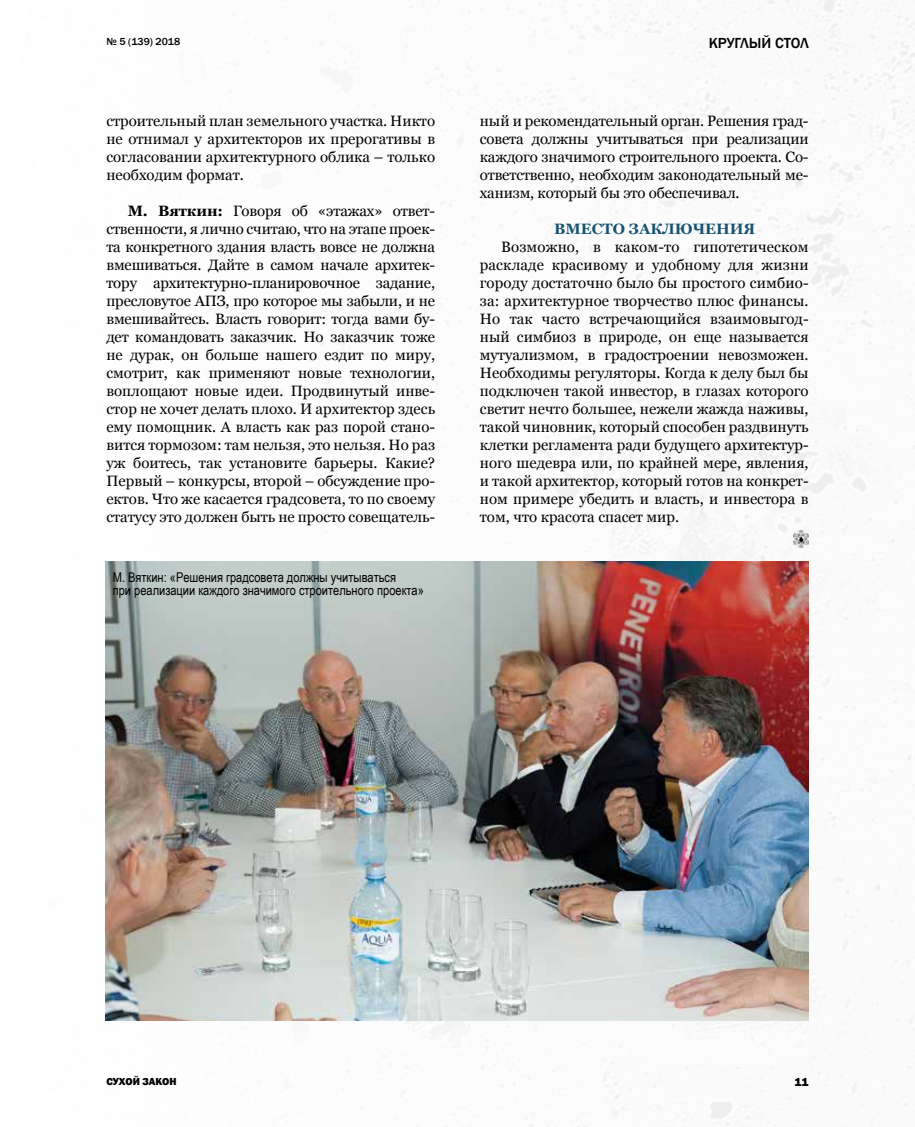
<style>
.page{position:relative;width:915px;height:1127px;background:#fff}
.page>*{position:absolute;margin:0;border:0;box-sizing:border-box;transform-origin:0 0}
.t1{font:15px/18px "Georgia";color:#000;text-align:justify}
.t2{font:700 15px "Georgia";color:#155270}
.t3{font:500 15px "Franklin Gothic";color:#000}
.t4{font:13.5px/13.5px "Arial Narrow";color:#000}
.t5{font:800 12px "Franklin Gothic";color:#000}
.t6{font:500 10.5px "Franklin Gothic";color:#000}
.t7{font:800 10.5px "Franklin Gothic";color:#000}
.s1{font-weight:700}
</style>
<div class="page">
<img style="left:105px;top:0;width:809px;height:1127px">
<img style="left:793px;top:531px;width:15px;height:16px">
<img style="left:105px;top:561px;width:703px;height:459px">
<p class="t6" style="left:106px;top:35px;width:75px">№ 5 (139) 2018</p>
<p class="t3" style="left:708px;top:34px;width:101px">КРУГЛЫЙ СТОЛ</p>
<p class="t1" style="left:106px;top:112px;width:330px">строительный план земельного участка. Никто не отнимал у архитекторов их прерогативы в согласовании архитектурного облика – только необходим формат.</p>
<p class="t1" style="left:106px;top:202px;width:330px;text-indent:21px"><span class="s1">М. Вяткин:</span> Говоря об «этажах» ответ&shy;ственности, я лично считаю, что на этапе проек&shy;та конкретного здания власть вовсе не должна вмешиваться. Дайте в самом начале архитек&shy;тору архитектурно-планировочное задание, пресловутое АПЗ, про которое мы забыли, и не вмешивайтесь. Власть говорит: тогда вами бу&shy;дет командовать заказчик. Но заказчик тоже не дурак, он больше нашего ездит по миру, смотрит, как применяют новые технологии, воплощают новые идеи. Продвинутый инве&shy;стор не хочет делать плохо. И архитектор здесь ему помощник. А власть как раз порой стано&shy;вится тормозом: там нельзя, это нельзя. Но раз уж боитесь, так установите барьеры. Какие?<br>Первый – конкурсы, второй – обсуждение про&shy;ектов. Что же касается градсовета, то по своему статусу это должен быть не просто совещатель-</p>
<p class="t4" style="left:113px;top:570px;width:312px">М. Вяткин: «Решения градсовета должны учитываться<br>при реализации каждого значимого строительного проекта»</p>
<p class="t1" style="left:479px;top:112px;width:330px">ный и рекомендательный орган. Решения град&shy;совета должны учитываться при реализации каждого значимого строительного проекта. Со&shy;ответственно, необходим законодательный ме&shy;ханизм, который бы это обеспечивал.</p>
<p class="t2" style="left:554px;top:219px;width:203px">ВМЕСТО ЗАКЛЮЧЕНИЯ</p>
<p class="t1" style="left:479px;top:238px;width:330px;text-indent:21px">Возможно, в каком-то гипотетическом раскладе красивому и удобному для жизни городу достаточно было бы простого симбио&shy;за: архитектурное творчество плюс финансы.<br>Но так часто встречающийся взаимовыгод&shy;ный симбиоз в природе, он еще называется мутуализмом, в градостроении невозможен.<br>Необходимы регуляторы. Когда к делу был бы подключен такой инвестор, в глазах которого светит нечто большее, нежели жажда наживы, такой чиновник, который способен раздвинуть клетки регламента ради будущего архитектур&shy;ного шедевра или, по крайней мере, явления, и такой архитектор, который готов на конкрет&shy;ном примере убедить и власть, и инвестора в том, что красота спасет мир.</p>
<p class="t7" style="left:106px;top:1075px;width:72px">СУХОЙ ЗАКОН</p>
<p class="t5" style="left:794px;top:1074px;width:15px">11</p>
</div>
